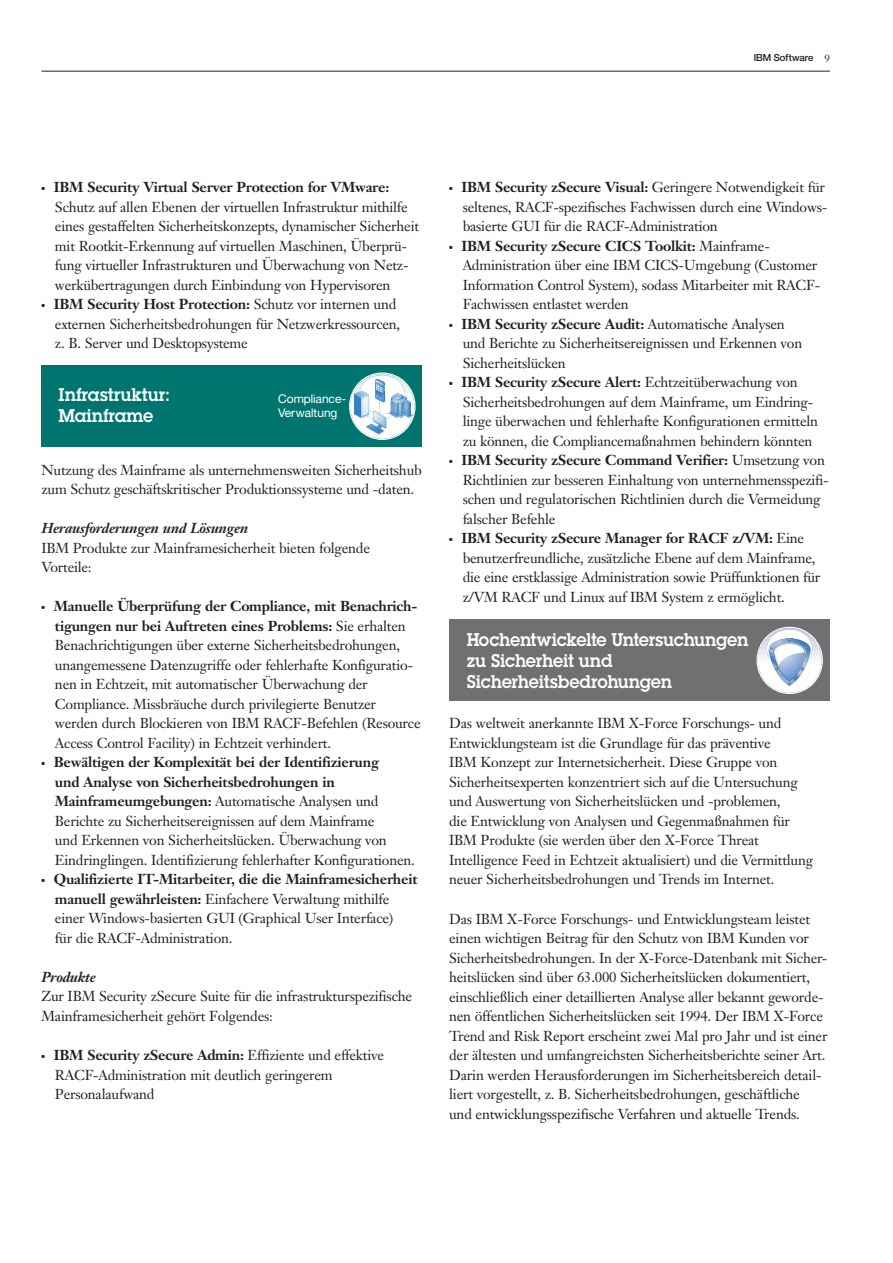
<style>
.page{position:relative;width:893px;height:1263px;background:#fff}
.page>*{position:absolute;margin:0;border:0;box-sizing:border-box;transform-origin:0 0}
.t1{font:600 18px/21px "Lubalinfor IBM";color:#fff;scale:.95 1}
.t2{font:14.25px/19.5px "Janson Text LT Pro";letter-spacing:-.015em;color:#231f20}
.t3{font:12px/13.5px "Helv Neuefor IBM";color:#fff}
.t4{font:500 9.75px "Helv Neuefor IBM";color:#231f20}
.t5{font:4.5px "Zapf Dingbats";color:#231f20}
.s1{font-family:"Janson Text";font-weight:400;font-size:10.5px}
.s2{font-weight:700}
.s3{font-weight:700;font-style:italic}
</style>
<div class="page">
<hr style="left:41px;top:71px;width:789px;height:1px;background:#231f20">
<div style="left:41px;top:366px;width:381px;height:81px;background:#007570"></div>
<svg style="left:349px;top:372px;width:67px;height:68px"></svg>
<div style="left:449px;top:619px;width:381px;height:82px;background:#707073"></div>
<svg style="left:756px;top:627px;width:67px;height:67px"></svg>
<img style="left:774px;top:644px;width:30px;height:21px">
<p class="t4" style="left:754px;top:52px;width:78px">IBM Software <span class="s1">9</span></p>
<p class="t5" style="left:41px;top:186px;width:11px">●● ●</p>
<p class="t2" style="left:54px;top:178px;width:367px"><span class="s2">IBM Security Virtual Server Protection for VMware:<br></span>Schutz auf allen Ebenen der virtuellen Infrastruktur mithilfe eines gestaffelten Sicherheitskonzepts, dynamischer Sicherheit mit Rootkit-Erkennung auf virtuellen Maschinen, Überprü&shy;fung virtueller Infrastrukturen und Überwachung von Netz&shy;werkübertragungen durch Einbindung von Hypervisoren</p>
<p class="t5" style="left:41px;top:303px;width:11px">●● ●</p>
<p class="t2" style="left:54px;top:295px;width:348px"><span class="s2">IBM Security Host Protection:</span> Schutz vor internen und externen Sicherheitsbedrohungen für Netzwerkressourcen, z. B. Server und Desktopsysteme</p>
<p class="t1" style="left:59px;top:383px;width:119px;line-height:21.6px">Infrastruktur:<br>Mainframe</p>
<p class="t3" style="left:278px;top:392px;width:70px">Compliance-<br>Verwaltung</p>
<p class="t2" style="left:41px;top:460px;width:382px">Nutzung des Mainframe als unternehmensweiten Sicherheitshub zum Schutz geschäftskritischer Produktionssysteme und -daten.</p>
<p class="t2" style="left:41px;top:518px;width:330px"><span class="s3">Herausforderungen und Lösungen<br></span>IBM Produkte zur Mainframesicherheit bieten folgende<br>Vorteile:</p>
<p class="t5" style="left:41px;top:605px;width:11px">●● ●</p>
<p class="t2" style="left:54px;top:597px;width:368px"><span class="s2">Manuelle Überprüfung der Compliance, mit Benachrich&shy;tigungen nur bei Auftreten eines Problems:</span> Sie erhalten Benachrichtigungen über externe Sicherheitsbedrohungen, unangemessene Datenzugriffe oder fehlerhafte Konfiguratio&shy;nen in Echtzeit, mit automatischer Überwachung der Compliance. Missbräuche durch privilegierte Benutzer werden durch Blockieren von IBM RACF-Befehlen (Resource Access Control Facility) in Echtzeit verhindert.</p>
<p class="t5" style="left:41px;top:761px;width:11px">●● ●</p>
<p class="t2" style="left:54px;top:753px;width:363px"><span class="s2">Bewältigen der Komplexität bei der Identifizierung<br>und Analyse von Sicherheitsbedrohungen in Mainframeumgebungen:</span> Automatische Analysen und Berichte zu Sicherheitsereignissen auf dem Mainframe<br>und Erkennen von Sicherheitslücken. Überwachung von Eindringlingen. Identifizierung fehlerhafter Konfigurationen.</p>
<p class="t5" style="left:41px;top:878px;width:11px">●● ●</p>
<p class="t2" style="left:54px;top:870px;width:365px"><span class="s2">Qualifizierte IT-Mitarbeiter, die die Mainframesicherheit manuell gewährleisten:</span> Einfachere Verwaltung mithilfe einer Windows-basierten GUI (Graphical User Interface)<br>für die RACF-Administration.</p>
<p class="t2" style="left:41px;top:967px;width:372px"><span class="s3">Produkte<br></span>Zur IBM Security zSecure Suite für die infrastrukturspezifische<br>Mainframesicherheit gehört Folgendes:</p>
<p class="t5" style="left:41px;top:1054px;width:11px">●● ●</p>
<p class="t2" style="left:54px;top:1045px;width:332px"><span class="s2">IBM Security zSecure Admin:</span> Effiziente und effektive<br>RACF-Administration mit deutlich geringerem<br>Personalaufwand</p>
<p class="t5" style="left:449px;top:186px;width:11px">●● ●</p>
<p class="t2" style="left:462px;top:178px;width:367px"><span class="s2">IBM Security zSecure Visual:</span> Geringere Notwendigkeit für seltenes, RACF-spezifisches Fachwissen durch eine Windows&shy;basierte GUI für die RACF-Administration</p>
<p class="t5" style="left:449px;top:245px;width:11px">●● ●</p>
<p class="t2" style="left:462px;top:236px;width:360px"><span class="s2">IBM Security zSecure CICS Toolkit:</span> Mainframe-Administration über eine IBM CICS-Umgebung (Customer Information Control System), sodass Mitarbeiter mit RACF-Fachwissen entlastet werden</p>
<p class="t5" style="left:449px;top:323px;width:11px">●● ●</p>
<p class="t2" style="left:462px;top:314px;width:342px"><span class="s2">IBM Security zSecure Audit:</span> Automatische Analysen und Berichte zu Sicherheitsereignissen und Erkennen von<br>Sicherheitslücken</p>
<p class="t5" style="left:449px;top:381px;width:11px">●● ●</p>
<p class="t2" style="left:462px;top:373px;width:358px"><span class="s2">IBM Security zSecure Alert:</span> Echtzeitüberwachung von Sicherheitsbedrohungen auf dem Mainframe, um Eindring&shy;linge überwachen und fehlerhafte Konfigurationen ermitteln zu können, die Compliancemaßnahmen behindern könnten</p>
<p class="t5" style="left:449px;top:459px;width:11px">●● ●</p>
<p class="t2" style="left:462px;top:451px;width:369px"><span class="s2">IBM Security zSecure Command Verifier:</span> Umsetzung von Richtlinien zur besseren Einhaltung von unternehmensspezifi&shy;schen und regulatorischen Richtlinien durch die Vermeidung falscher Befehle</p>
<p class="t5" style="left:449px;top:537px;width:11px">●● ●</p>
<p class="t2" style="left:462px;top:529px;width:360px"><span class="s2">IBM Security zSecure Manager for RACF z/VM:</span> Eine benutzerfreundliche, zusätzliche Ebene auf dem Mainframe, die eine erstklassige Administration sowie Prüffunktionen für z/VM RACF und Linux auf IBM System z ermöglicht.</p>
<p class="t1" style="left:467px;top:628px;width:298px">Hochentwickelte Untersuchungen zu Sicherheit und<br>Sicherheitsbedrohungen</p>
<p class="t2" style="left:449px;top:714px;width:365px">Das weltweit anerkannte IBM X-Force Forschungs- und Entwicklungsteam ist die Grundlage für das präventive<br>IBM Konzept zur Internetsicherheit. Diese Gruppe von Sicherheitsexperten konzentriert sich auf die Untersuchung und Auswertung von Sicherheitslücken und -problemen,<br>die Entwicklung von Analysen und Gegenmaßnahmen für IBM Produkte (sie werden über den X-Force Threat Intelligence Feed in Echtzeit aktualisiert) und die Vermittlung neuer Sicherheitsbedrohungen und Trends im Internet.</p>
<p class="t2" style="left:449px;top:909px;width:380px">Das IBM X-Force Forschungs- und Entwicklungsteam leistet einen wichtigen Beitrag für den Schutz von IBM Kunden vor Sicherheitsbedrohungen. In der X-Force-Datenbank mit Sicher&shy;heitslücken sind über 63.000 Sicherheitslücken dokumentiert, einschließlich einer detaillierten Analyse aller bekannt geworde&shy;nen öffentlichen Sicherheitslücken seit 1994. Der IBM X-Force Trend and Risk Report erscheint zwei Mal pro Jahr und ist einer der ältesten und umfangreichsten Sicherheitsberichte seiner Art.<br>Darin werden Herausforderungen im Sicherheitsbereich detail&shy;liert vorgestellt, z. B. Sicherheitsbedrohungen, geschäftliche<br>und entwicklungsspezifische Verfahren und aktuelle Trends.</p>
</div>
